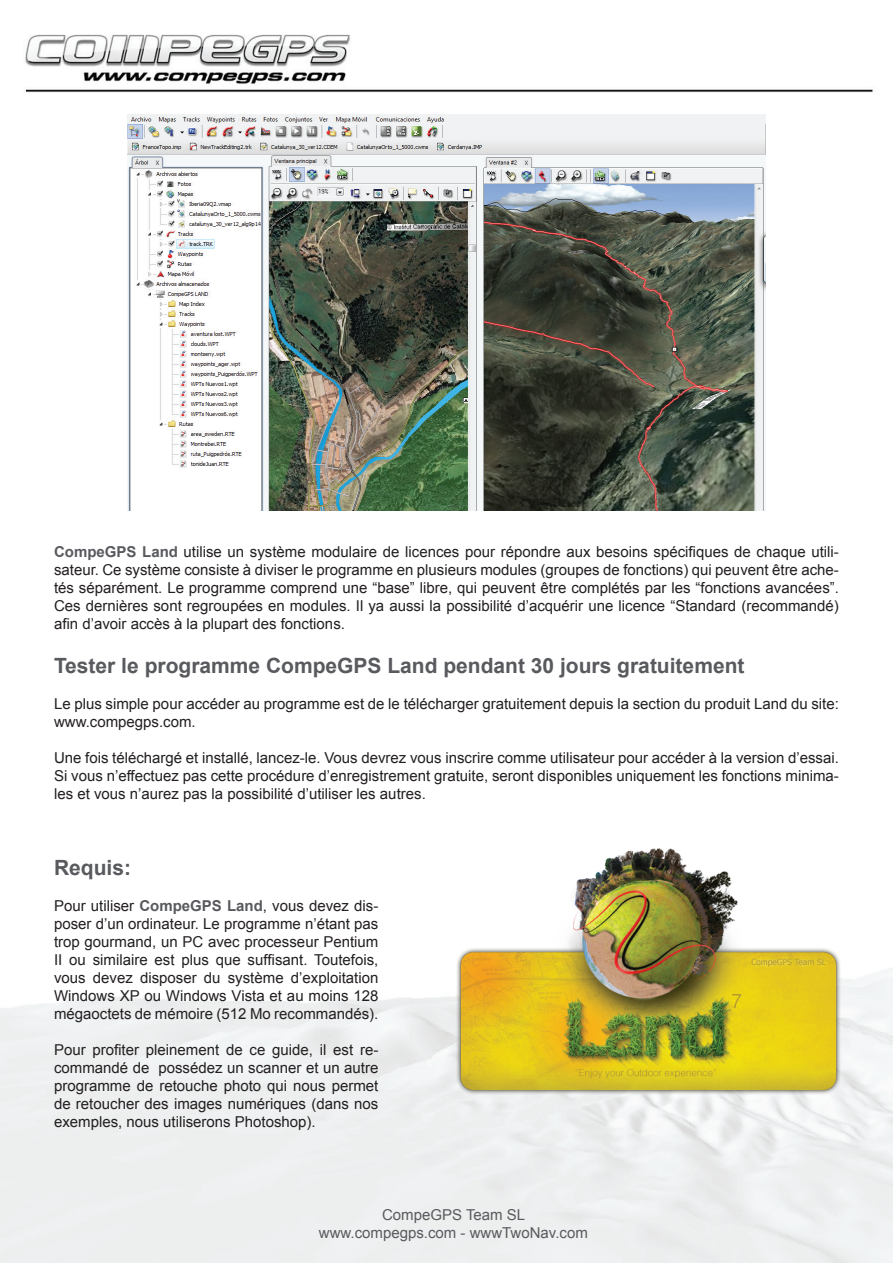
<style>
.page{position:relative;width:893px;height:1263px;background:#fff}
.page>*{position:absolute;margin:0;border:0;box-sizing:border-box;transform-origin:0 0}
.t1{font:700 21px "Arial";color:#585a5e}
.t2{font:15px/18px "Arial";color:#231f20;text-align:justify}
.t3{font:15px/18px "Arial";color:#585a5e;text-align:center}
.s1{font-weight:700;color:#585a5e}
</style>
<div class="page">
<img style="left:0;top:34px;width:893px;height:1229px">
<img style="left:442px;top:820px;width:412px;height:285px">
<img style="left:127px;top:115px;width:638px;height:395px">
<p class="t2" style="left:54px;top:543px;width:786px"><span class="s1">CompeGPS Land</span> utilise un système modulaire de licences pour répondre aux besoins spécifiques de chaque utili&shy;sateur. Ce système consiste à diviser le programme en plusieurs modules (groupes de fonctions) qui peuvent être ache&shy;tés séparément. Le programme comprend une “base” libre, qui peuvent être complétés par les “fonctions avancées”.<br>Ces dernières sont regroupées en modules. Il ya aussi la possibilité d’acquérir une licence “Standard (recommandé) afin d’avoir accès à la plupart des fonctions.</p>
<h1 class="t1" style="left:54px;top:651px;width:692px">Tester le programme CompeGPS Land pendant 30 jours gratuitement</h1>
<p class="t2" style="left:54px;top:694px;width:786px">Le plus simple pour accéder au programme est de le télécharger gratuitement depuis la section du produit Land du site: www.compegps.com.</p>
<p class="t2" style="left:54px;top:748px;width:786px">Une fois téléchargé et installé, lancez-le. Vous devrez vous inscrire comme utilisateur pour accéder à la version d’essai.<br>Si vous n’effectuez pas cette procédure d’enregistrement gratuite, seront disponibles uniquement les fonctions minima&shy;les et vous n’aurez pas la possibilité d’utiliser les autres.</p>
<h1 class="t1" style="left:54px;top:854px;width:79px">Requis:</h1>
<p class="t2" style="left:54px;top:897px;width:326px">Pour utiliser <span class="s1">CompeGPS Land</span>, vous devez dis&shy;poser d’un ordinateur. Le programme n’étant pas trop gourmand, un PC avec processeur Pentium II ou similaire est plus que suffisant. Toutefois, vous devez disposer du système d’exploitation Windows XP ou Windows Vista et au moins 128 mégaoctets de mémoire (512 Mo recommandés).</p>
<p class="t2" style="left:54px;top:1041px;width:326px">Pour profiter pleinement de ce guide, il est re&shy;commandé de possédez un scanner et un autre programme de retouche photo qui nous permet de retoucher des images numériques (dans nos exemples, nous utiliserons Photoshop).</p>
<p class="t3" style="left:319px;top:1206px;width:270px">CompeGPS Team SL www.compegps.com - wwwTwoNav.com</p>
</div>
